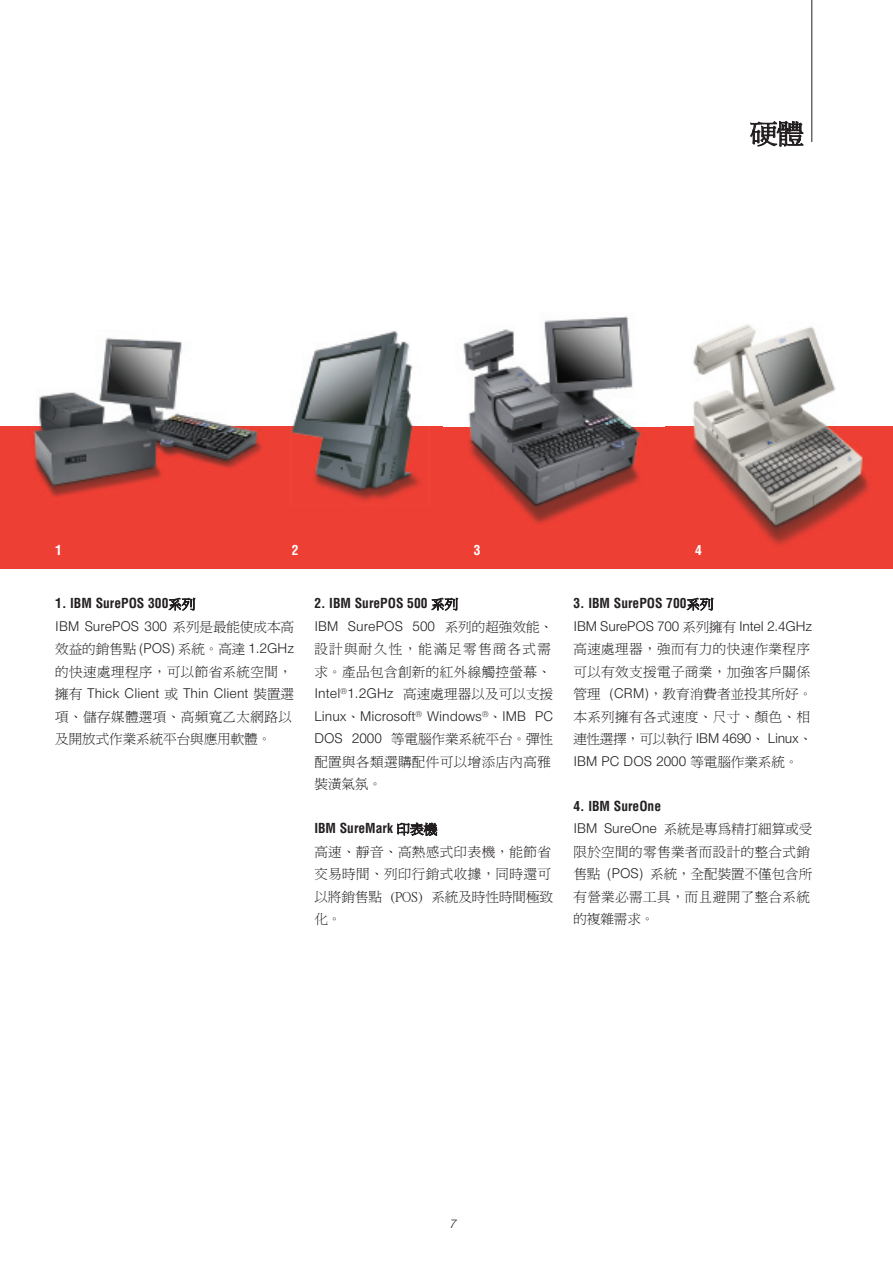
<style>
.page{position:relative;width:893px;height:1263px;background:#fff}
.page>*{position:absolute;margin:0;border:0;box-sizing:border-box;transform-origin:0 0}
.t1{font:27px "P Ming Li U";color:#231f20}
.BR_2_3_column_Helvetica_text{font:13.5px/22.5px "P Ming Li U";letter-spacing:.035em;color:#231f20}
.BR_2_3_column_Subhead{font:700 condensed 13.5px "Helvetica";color:#231f20}
.BR_2_3_column_Subhead-2{font:700 condensed 13.5px "Helvetica";color:#fff}
.t2{font:italic 300 12px "Helvetica";color:#231f20}
.s1{font-family:"P Ming Li U";font-weight:400;font-stretch:normal}
.s2{font-family:"Helvetica";font-weight:300}
</style>
<div class="page">
<div style="left:0;top:426px;width:893px;height:142px;background:#ee3f34"></div>
<img style="left:443px;top:316px;width:221px;height:208px">
<img style="left:692px;top:324px;width:177px;height:221px">
<img style="left:33px;top:337px;width:229px;height:160px">
<img style="left:291px;top:331px;width:130px;height:170px">
<hr style="left:811px;top:0;width:1px;height:142px;background:#231f20">
<svg style="left:750px;top:120px;width:54px;height:27px"></svg>
<svg style="left:168px;top:598px;width:27px;height:13px"></svg>
<svg style="left:431px;top:598px;width:27px;height:13px"></svg>
<svg style="left:397px;top:822px;width:40px;height:14px"></svg>
<svg style="left:686px;top:598px;width:27px;height:13px"></svg>
<p class="BR_2_3_column_Subhead-2" style="left:55px;top:542px;width:8px">1</p>
<p class="t1" style="left:750px;top:120px;width:55px">硬體</p>
<p class="BR_2_3_column_Subhead-2" style="left:292px;top:542px;width:8px">2</p>
<p class="BR_2_3_column_Subhead-2" style="left:474px;top:542px;width:8px">3</p>
<p class="BR_2_3_column_Subhead-2" style="left:695px;top:542px;width:8px">4</p>
<p class="BR_2_3_column_Subhead" style="left:55px;top:595px;width:142px">1. IBM SurePOS 300<span class="s1">系列</span></p>
<p class="BR_2_3_column_Helvetica_text" style="left:55px;top:615px;width:240px"><span class="s2">IBM SurePOS 300</span> 系列是最能使成本高效益的銷售點 <span class="s2">(POS)</span> 系統。高達 <span class="s2">1.2GHz</span>的快速處理程序，可以節省系統空間，擁有 <span class="s2">Thick Client</span> 或 <span class="s2">Thin Client</span> 裝置選項、儲存媒體選項、高頻寬乙太網路以及開放式作業系統平台與應用軟體。</p>
<p class="BR_2_3_column_Subhead" style="left:314px;top:595px;width:145px">2. IBM SurePOS 500 <span class="s1">系列</span></p>
<p class="BR_2_3_column_Helvetica_text" style="left:314px;top:615px;width:240px"><span class="s2">IBM SurePOS 500</span> 系列的超強效能、設計與耐久性，能滿足零售商各式需求。產品包含創新的紅外線觸控螢幕、<br><span class="s2">Intel</span><sup>®</sup><span class="s2">1.2GHz</span> 高速處理器以及可以支援<br><span class="s2">Linux</span>、<span class="s2">Microsoft</span><sup>®</sup> <span class="s2">Windows</span><sup>®</sup>、<span class="s2">IMB PC<br>DOS 2000</span> 等電腦作業系統平台。彈性配置與各類選購配件可以增添店內高雅裝潢氣氛。</p>
<p class="BR_2_3_column_Subhead" style="left:314px;top:820px;width:124px">IBM SureMark <span class="s1">印表機</span></p>
<p class="BR_2_3_column_Helvetica_text" style="left:314px;top:840px;width:240px">高速、靜音、高熱感式印表機，能節省交易時間、列印行銷式收據，同時還可以將銷售點 (POS) 系統及時性時間極致化。</p>
<p class="BR_2_3_column_Subhead" style="left:573px;top:595px;width:142px">3. IBM SurePOS 700<span class="s1">系列</span></p>
<p class="BR_2_3_column_Helvetica_text" style="left:573px;top:615px;width:240px"><span class="s2">IBM SurePOS 700</span> 系列擁有 <span class="s2">Intel 2.4GHz</span>高速處理器，強而有力的快速作業程序可以有效支援電子商業，加強客戶關係管理 <span class="s2">(CRM)</span>，教育消費者並投其所好。本系列擁有各式速度、尺寸、顏色、相連性選擇，可以執行 <span class="s2">IBM 4690</span>、 <span class="s2">Linux</span>、<br><span class="s2">IBM PC DOS 2000</span> 等電腦作業系統。</p>
<p class="BR_2_3_column_Subhead" style="left:573px;top:797px;width:89px">4. IBM SureOne</p>
<p class="BR_2_3_column_Helvetica_text" style="left:573px;top:818px;width:240px"><span class="s2">IBM SureOne</span> 系統是專為精打細算或受限於空間的零售業者而設計的整合式銷售點 <span class="s2">(POS)</span> 系統，全配裝置不僅包含所有營業必需工具，而且避開了整合系統的複雜需求。</p>
<p class="t2" style="left:449px;top:1216px;width:8px">7</p>
</div>
